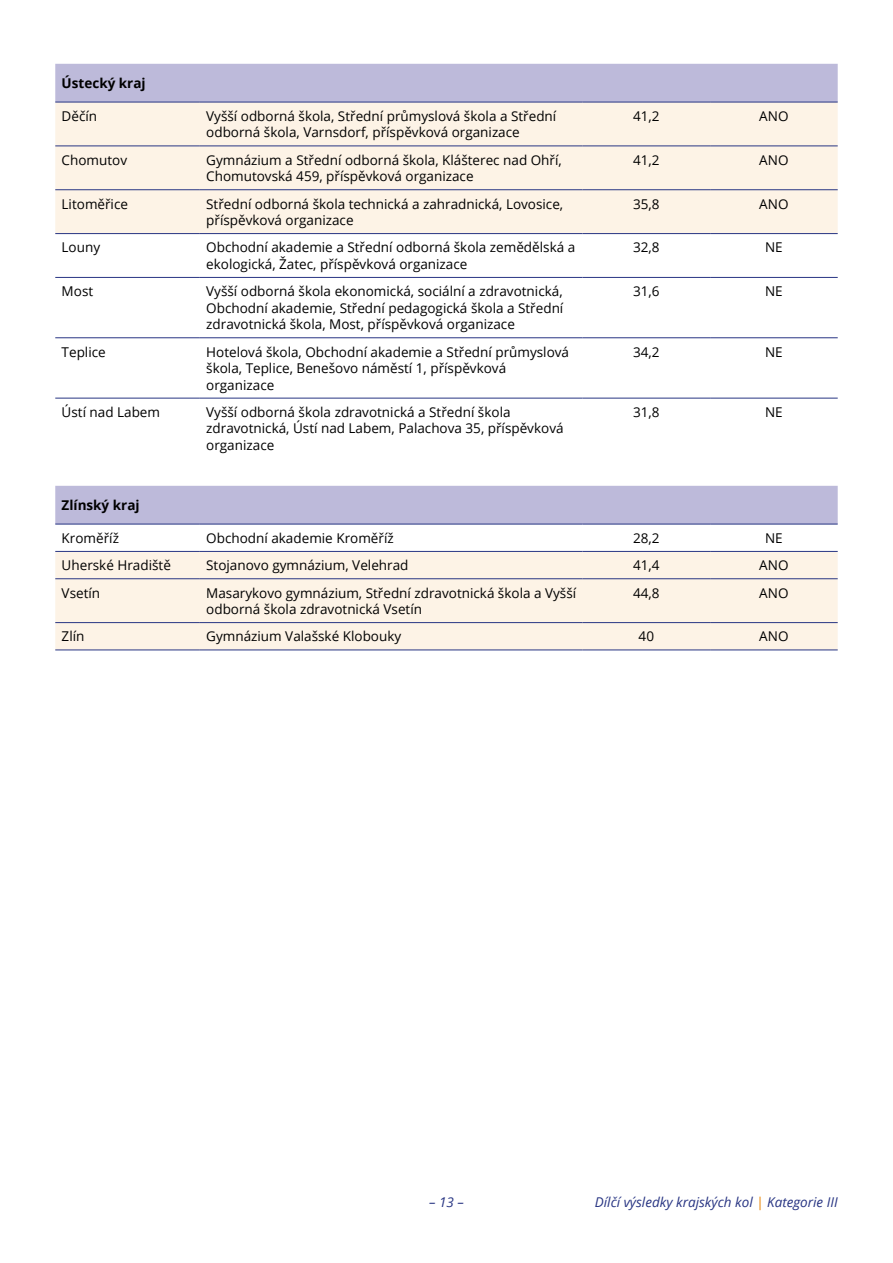
<style>
.page{position:relative;width:893px;height:1263px;background:#fff}
.page>*{position:absolute;margin:0;border:0;box-sizing:border-box;transform-origin:0 0}
.t1{font:13.5px/16.5px "Open Sans";color:#000}
.t2{font:italic 13.5px "Open Sans";color:#283583}
.t3{font:700 13.5px "Open Sans";color:#000}
.s1{color:#e88300}
</style>
<div class="page">
<div style="left:55px;top:64px;width:783px;height:38px;background:#bdbada"></div>
<svg style="left:55px;top:103px;width:783px;height:546px"></svg>
<hr style="left:55px;top:277px;width:145px;height:1px;background:#283583">
<hr style="left:200px;top:277px;width:383px;height:1px;background:#283583">
<hr style="left:583px;top:277px;width:127px;height:1px;background:#283583">
<hr style="left:710px;top:277px;width:128px;height:1px;background:#283583">
<hr style="left:55px;top:337px;width:145px;height:1px;background:#283583">
<hr style="left:200px;top:337px;width:383px;height:1px;background:#283583">
<hr style="left:583px;top:337px;width:127px;height:1px;background:#283583">
<hr style="left:710px;top:337px;width:128px;height:1px;background:#283583">
<hr style="left:55px;top:398px;width:145px;height:1px;background:#283583">
<hr style="left:200px;top:398px;width:383px;height:1px;background:#283583">
<hr style="left:583px;top:398px;width:127px;height:1px;background:#283583">
<hr style="left:710px;top:398px;width:128px;height:1px;background:#283583">
<hr style="left:55px;top:524px;width:145px;height:1px;background:#283583">
<hr style="left:200px;top:524px;width:383px;height:1px;background:#283583">
<hr style="left:583px;top:524px;width:127px;height:1px;background:#283583">
<hr style="left:710px;top:524px;width:128px;height:1px;background:#283583">
<hr style="left:55px;top:102px;width:145px;height:1px;background:#283583">
<hr style="left:200px;top:102px;width:383px;height:1px;background:#283583">
<hr style="left:583px;top:102px;width:127px;height:1px;background:#283583">
<hr style="left:710px;top:102px;width:128px;height:1px;background:#283583">
<hr style="left:55px;top:146px;width:145px;height:1px;background:#283583">
<hr style="left:200px;top:146px;width:383px;height:1px;background:#283583">
<hr style="left:583px;top:146px;width:127px;height:1px;background:#283583">
<hr style="left:710px;top:146px;width:128px;height:1px;background:#283583">
<hr style="left:55px;top:189px;width:145px;height:1px;background:#283583">
<hr style="left:200px;top:189px;width:383px;height:1px;background:#283583">
<hr style="left:583px;top:189px;width:127px;height:1px;background:#283583">
<hr style="left:710px;top:189px;width:128px;height:1px;background:#283583">
<hr style="left:55px;top:233px;width:145px;height:1px;background:#283583">
<hr style="left:200px;top:233px;width:383px;height:1px;background:#283583">
<hr style="left:583px;top:233px;width:127px;height:1px;background:#283583">
<hr style="left:710px;top:233px;width:128px;height:1px;background:#283583">
<hr style="left:55px;top:551px;width:145px;height:1px;background:#283583">
<hr style="left:200px;top:551px;width:383px;height:1px;background:#283583">
<hr style="left:583px;top:551px;width:127px;height:1px;background:#283583">
<hr style="left:710px;top:551px;width:128px;height:1px;background:#283583">
<hr style="left:55px;top:578px;width:145px;height:1px;background:#283583">
<hr style="left:200px;top:578px;width:383px;height:1px;background:#283583">
<hr style="left:583px;top:578px;width:127px;height:1px;background:#283583">
<hr style="left:710px;top:578px;width:128px;height:1px;background:#283583">
<hr style="left:55px;top:622px;width:145px;height:1px;background:#283583">
<hr style="left:200px;top:622px;width:383px;height:1px;background:#283583">
<hr style="left:583px;top:622px;width:127px;height:1px;background:#283583">
<hr style="left:710px;top:622px;width:128px;height:1px;background:#283583">
<hr style="left:55px;top:649px;width:145px;height:1px;background:#283583">
<hr style="left:200px;top:649px;width:383px;height:1px;background:#283583">
<hr style="left:583px;top:649px;width:127px;height:1px;background:#283583">
<hr style="left:710px;top:649px;width:128px;height:1px;background:#283583">
<p class="t3" style="left:62px;top:74px;width:86px">Ústecký kraj</p>
<p class="t1" style="left:62px;top:107px;width:37px">Děčín</p>
<p class="t1" style="left:206px;top:107px;width:352px">Vyšší odborná škola, Střední průmyslová škola a Střední odborná škola, Varnsdorf, příspěvková organizace</p>
<p class="t1" style="left:633px;top:107px;width:28px">41,2</p>
<p class="t1" style="left:759px;top:107px;width:31px">ANO</p>
<p class="t1" style="left:62px;top:151px;width:67px">Chomutov</p>
<p class="t1" style="left:206px;top:151px;width:357px">Gymnázium a Střední odborná škola, Klášterec nad Ohří,<br>Chomutovská 459, příspěvková organizace</p>
<p class="t1" style="left:633px;top:151px;width:28px">41,2</p>
<p class="t1" style="left:759px;top:151px;width:31px">ANO</p>
<p class="t1" style="left:62px;top:195px;width:68px">Litoměřice</p>
<p class="t1" style="left:206px;top:195px;width:359px">Střední odborná škola technická a zahradnická, Lovosice, příspěvková organizace</p>
<p class="t1" style="left:633px;top:195px;width:28px">35,8</p>
<p class="t1" style="left:759px;top:195px;width:31px">ANO</p>
<p class="t1" style="left:62px;top:239px;width:40px">Louny</p>
<p class="t1" style="left:206px;top:239px;width:371px">Obchodní akademie a Střední odborná škola zemědělská a ekologická, Žatec, příspěvková organizace</p>
<p class="t1" style="left:633px;top:239px;width:28px">32,8</p>
<p class="t1" style="left:765px;top:239px;width:19px">NE</p>
<p class="t1" style="left:62px;top:283px;width:33px">Most</p>
<p class="t1" style="left:206px;top:283px;width:359px;text-align:justify">Vyšší odborná škola ekonomická, sociální a zdravotnická, Obchodní akademie, Střední pedagogická škola a Střední zdravotnická škola, Most, příspěvková organizace</p>
<p class="t1" style="left:633px;top:283px;width:28px">31,6</p>
<p class="t1" style="left:765px;top:283px;width:19px">NE</p>
<p class="t1" style="left:62px;top:343px;width:46px">Teplice</p>
<p class="t1" style="left:206px;top:343px;width:364px">Hotelová škola, Obchodní akademie a Střední průmyslová škola, Teplice, Benešovo náměstí 1, příspěvková organizace</p>
<p class="t1" style="left:633px;top:343px;width:28px">34,2</p>
<p class="t1" style="left:765px;top:343px;width:19px">NE</p>
<p class="t1" style="left:62px;top:403px;width:100px">Ústí nad Labem</p>
<p class="t1" style="left:206px;top:403px;width:359px">Vyšší odborná škola zdravotnická a Střední škola zdravotnická, Ústí nad Labem, Palachova 35, příspěvková organizace</p>
<p class="t1" style="left:633px;top:403px;width:28px">31,8</p>
<p class="t1" style="left:765px;top:403px;width:19px">NE</p>
<p class="t3" style="left:62px;top:496px;width:79px">Zlínský kraj</p>
<p class="t1" style="left:62px;top:529px;width:59px">Kroměříž</p>
<p class="t1" style="left:206px;top:529px;width:189px">Obchodní akademie Kroměříž</p>
<p class="t1" style="left:633px;top:529px;width:28px">28,2</p>
<p class="t1" style="left:765px;top:529px;width:19px">NE</p>
<p class="t1" style="left:62px;top:557px;width:111px">Uherské Hradiště</p>
<p class="t1" style="left:206px;top:557px;width:204px">Stojanovo gymnázium, Velehrad</p>
<p class="t1" style="left:633px;top:557px;width:28px">41,4</p>
<p class="t1" style="left:759px;top:557px;width:31px">ANO</p>
<p class="t1" style="left:62px;top:584px;width:40px">Vsetín</p>
<p class="t1" style="left:206px;top:584px;width:371px">Masarykovo gymnázium, Střední zdravotnická škola a Vyšší odborná škola zdravotnická Vsetín</p>
<p class="t1" style="left:633px;top:584px;width:28px">44,8</p>
<p class="t1" style="left:759px;top:584px;width:31px">ANO</p>
<p class="t1" style="left:62px;top:628px;width:24px">Zlín</p>
<p class="t1" style="left:206px;top:628px;width:197px">Gymnázium Valašské Klobouky</p>
<p class="t1" style="left:639px;top:628px;width:17px">40</p>
<p class="t1" style="left:759px;top:628px;width:31px">ANO</p>
<p class="t2" style="left:429px;top:1193px;width:36px">– 13 –</p>
<p class="t2" style="left:595px;top:1193px;width:244px">Dílčí výsledky krajských kol <span class="s1">|</span> Kategorie III</p>
</div>
